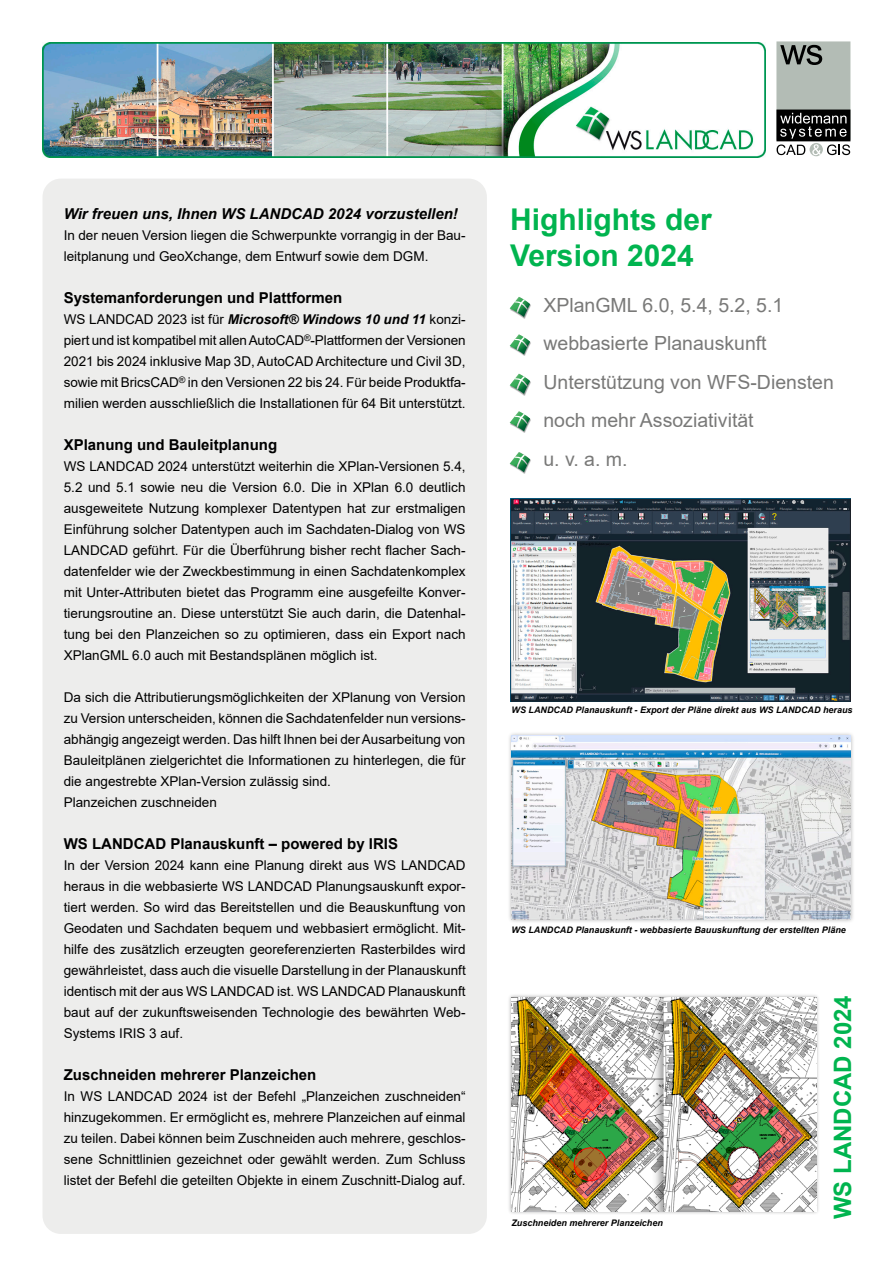
<style>
.page{position:relative;width:893px;height:1263px;background:#fff}
.page>*{position:absolute;margin:0;border:0;box-sizing:border-box;transform-origin:0 0}
.t1{font:700 30px/36px "Arial";color:#00b44f}
.FS_Absatz{font:700 24px "Arial";color:#00b44f}
.Schlagworte{font:19.5px "Arial";color:#797978}
.FS_Abschnittüberschrift{font:700 15px "Arial";color:#000}
.FS_Absatz_Einführung{font:italic 700 15px "Arial";color:#000}
.FS_Fließtext{font:13.5px/21px "Arial";color:#000;text-align:justify}
.FS_Bildunterschrift{font:italic 700 9px "Arial";color:#000}
.s1{font-weight:700;font-style:italic}
</style>
<div class="page">
<div style="left:43px;top:179px;width:444px;height:1055px;background:#ededec;border-radius:18px"></div>
<svg style="left:510px;top:297px;width:20px;height:20px"></svg>
<svg style="left:510px;top:374px;width:20px;height:20px"></svg>
<svg style="left:510px;top:334px;width:20px;height:20px"></svg>
<svg style="left:510px;top:411px;width:20px;height:20px"></svg>
<svg style="left:510px;top:452px;width:20px;height:20px"></svg>
<img style="left:43px;top:42px;width:722px;height:115px">
<div style="left:507px;top:731px;width:348px;height:193px;background:#000;opacity:.33"></div>
<img style="left:512px;top:736px;width:338px;height:183px">
<div style="left:507px;top:993px;width:313px;height:222px;background:#000;opacity:.33"></div>
<img style="left:512px;top:997px;width:304px;height:214px">
<img style="left:510px;top:498px;width:340px;height:203px">
<div style="left:778px;top:43px;width:71px;height:96px;background:#b3bcb5"></div>
<div style="left:776px;top:41px;width:74px;height:99px;border:3px solid #b3bcb5"></div>
<div style="left:776px;top:110px;width:74px;height:31px;border:3px solid #000"></div>
<div style="left:810px;top:143px;width:13px;height:13px;background:#bac2bc;border-radius:50%"></div>
<svg style="left:777px;top:113px;width:73px;height:42px"></svg>
<svg style="left:780px;top:45px;width:42px;height:20px"></svg>
<p class="FS_Absatz_Einführung" style="left:64px;top:204px;width:396px">Wir freuen uns, Ihnen WS LANDCAD 2024 vorzustellen!</p>
<p class="FS_Fließtext" style="left:64px;top:225px;width:403px">In der neuen Version liegen die Schwerpunkte vorrangig in der Bau&shy;leitplanung und GeoXchange, dem Entwurf sowie dem DGM.</p>
<p class="FS_Abschnittüberschrift" style="left:64px;top:287px;width:280px">Systemanforderungen und Plattformen</p>
<p class="FS_Fließtext" style="left:64px;top:309px;width:403px">WS LANDCAD 2023 ist für <span class="s1">Microsoft® Windows 10 und 11</span> konzi&shy;piert und ist kompatibel mit allen AutoCAD<sup>®</sup>-Plattformen der Versionen 2021 bis 2024 inklusive Map 3D, AutoCAD Architecture und Civil 3D, sowie mit BricsCAD<sup>®</sup> in den Versionen 22 bis 24. Für beide Produktfa&shy;milien werden ausschließlich die Installationen für 64 Bit unterstützt.</p>
<p class="FS_Abschnittüberschrift" style="left:64px;top:434px;width:215px">XPlanung und Bauleitplanung</p>
<p class="FS_Fließtext" style="left:64px;top:456px;width:403px">WS LANDCAD 2024 unterstützt weiterhin die XPlan-Versionen 5.4, 5.2 und 5.1 sowie neu die Version 6.0. Die in XPlan 6.0 deutlich ausgeweitete Nutzung komplexer Datentypen hat zur erstmaligen Einführung solcher Datentypen auch im Sachdaten-Dialog von WS LANDCAD geführt. Für die Überführung bisher recht flacher Sach&shy;datenfelder wie der Zweckbestimmung in einen Sachdatenkomplex mit Unter-Attributen bietet das Programm eine ausgefeilte Konver&shy;tierungsroutine an. Diese unterstützt Sie auch darin, die Datenhal&shy;tung bei den Planzeichen so zu optimieren, dass ein Export nach XPlanGML 6.0 auch mit Bestandsplänen möglich ist.</p>
<p class="FS_Fließtext" style="left:64px;top:687px;width:403px">Da sich die Attributierungsmöglichkeiten der XPlanung von Version zu Version unterscheiden, können die Sachdatenfelder nun versions&shy;abhängig angezeigt werden. Das hilft Ihnen bei der Ausarbeitung von Bauleitplänen zielgerichtet die Informationen zu hinterlegen, die für die angestrebte XPlan-Version zulässig sind.</p>
<p class="FS_Fließtext" style="left:64px;top:792px;width:155px">Planzeichen zuschneiden</p>
<p class="FS_Abschnittüberschrift" style="left:64px;top:833px;width:336px">WS LANDCAD Planauskunft – powered by IRIS</p>
<p class="FS_Fließtext" style="left:64px;top:855px;width:403px">In der Version 2024 kann eine Planung direkt aus WS LANDCAD heraus in die webbasierte WS LANDCAD Planungsauskunft expor&shy;tiert werden. So wird das Bereitstellen und die Beauskunftung von Geodaten und Sachdaten bequem und webbasiert ermöglicht. Mit&shy;hilfe des zusätzlich erzeugten georeferenzierten Rasterbildes wird gewährleistet, dass auch die visuelle Darstellung in der Planauskunft identisch mit der aus WS LANDCAD ist. WS LANDCAD Planauskunft baut auf der zukunftsweisenden Technologie des bewährten Web-Systems IRIS 3 auf.</p>
<p class="FS_Abschnittüberschrift" style="left:64px;top:1064px;width:254px">Zuschneiden mehrerer Planzeichen</p>
<p class="FS_Fließtext" style="left:64px;top:1086px;width:403px">In WS LANDCAD 2024 ist der Befehl „Planzeichen zuschneiden“ hinzugekommen. Er ermöglicht es, mehrere Planzeichen auf einmal zu teilen. Dabei können beim Zuschneiden auch mehrere, geschlos&shy;sene Schnittlinien gezeichnet oder gewählt werden. Zum Schluss listet der Befehl die geteilten Objekte in einem Zuschnitt-Dialog auf.</p>
<p class="t1" style="left:510px;top:202px;width:203px">Highlights der<br>Version 2024</p>
<p class="Schlagworte" style="left:543px;top:291px;width:241px">XPlanGML 6.0, 5.4, 5.2, 5.1</p>
<p class="Schlagworte" style="left:543px;top:330px;width:225px">webbasierte Planauskunft</p>
<p class="Schlagworte" style="left:543px;top:368px;width:292px">Unterstützung von WFS-Diensten</p>
<p class="Schlagworte" style="left:543px;top:407px;width:212px">noch mehr Assoziativität</p>
<p class="Schlagworte" style="left:543px;top:445px;width:86px">u. v. a. m.</p>
<p class="FS_Bildunterschrift" style="left:512px;top:703px;width:343px">WS LANDCAD Planauskunft - Export der Pläne direkt aus WS LANDCAD heraus</p>
<p class="FS_Bildunterschrift" style="left:511px;top:924px;width:336px">WS LANDCAD Planauskunft - webbasierte Bauuskunftung der erstellten Pläne</p>
<p class="FS_Bildunterschrift" style="left:511px;top:1217px;width:153px">Zuschneiden mehrerer Planzeichen</p>
<p class="FS_Absatz" style="left:826px;top:1219px;width:226px;rotate:-90deg">WS LANDCAD 2024</p>
</div>
